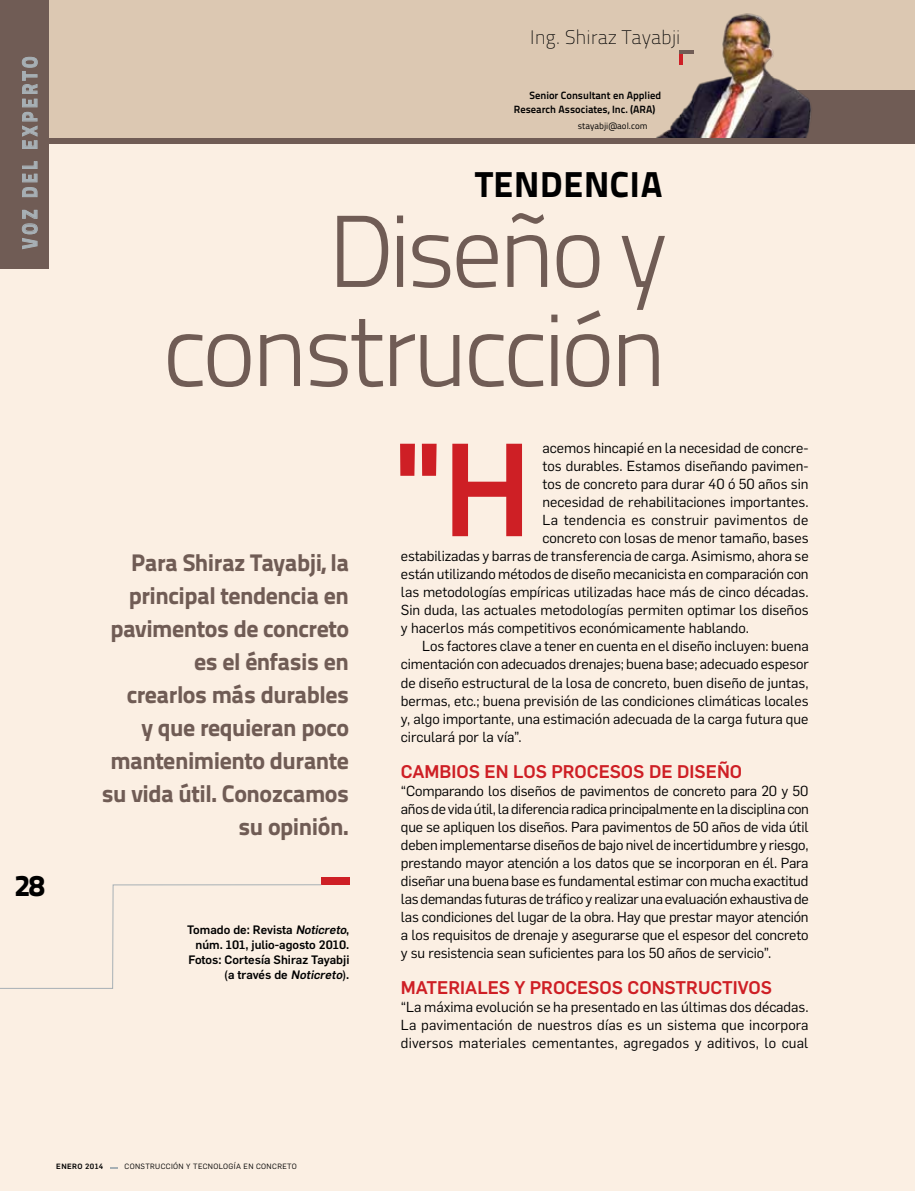
<style>
.page{position:relative;width:915px;height:1191px;background:#fff}
.page>*{position:absolute;margin:0;border:0;box-sizing:border-box;transform-origin:0 0}
.t1{font:700 133.65px "Titillium Text 22 L";color:#ce1f25}
.t2{font:300 102px/99px "Titillium Text 22 L";letter-spacing:-.05em;color:#705c55;text-align:right}
.t3{font:800 36px "Titillium Text 22 L";letter-spacing:.02em;color:#000}
.t4{font:800 30px "Titillium Text 22 L";color:#000}
.t5{font:800 24px/33px "Titillium Text 22 L";letter-spacing:-.02em;color:#705c55;text-align:right}
.t6{font:800 21px "Titillium Text 22 L";letter-spacing:.2em;color:#a7b0b5;scale:.85 1}
.t7{font:100 19.5px "Titillium Text 22 L";color:#000}
.t8{font:500 18px "Flama";color:#ce1f25}
.t9{font:14.25px/18px "Flama";color:#000;text-align:justify}
.t10{font:500 12px/15px "Flama";color:#000;text-align:right}
.t11{font:700 10.5px/13.5px "Titillium Text 22 L";color:#000}
.t12{font:9px "Titillium Text 22 L";color:#000}
.t13{font:7.5px "Flama";letter-spacing:.05em;color:#000}
.t14{font:500 7.5px "Flama";letter-spacing:.05em;color:#000}
.s1{font-style:italic}
</style>
<div class="page">
<div style="left:49px;top:0;width:865px;height:138px;background:#dcc8b2"></div>
<div style="left:779px;top:91px;width:135px;height:49px;background:#705c55"></div>
<img style="left:656px;top:13px;width:166px;height:125px">
<div style="left:0;top:144px;width:914px;height:1047px;background:#fbefe3"></div>
<div style="left:321px;top:877px;width:29px;height:7px;background:#ce1f25"></div>
<div style="left:0;top:138px;width:914px;height:6px;background:#705c55"></div>
<hr style="left:679px;top:52px;width:4px;height:12px;background:#ce1f25">
<hr style="left:679px;top:50px;width:14px;height:4px;background:#705c55">
<svg style="left:0;top:884px;width:322px;height:105px"></svg>
<div style="left:0;top:0;width:49px;height:268px;background:#705c55"></div>
<svg style="left:22px;top:210px;width:16px;height:39px"></svg>
<svg style="left:22px;top:161px;width:16px;height:36px"></svg>
<svg style="left:22px;top:57px;width:16px;height:92px"></svg>
<svg style="left:110px;top:1167px;width:8px;height:2px"></svg>
<h3 class="t6" style="left:13px;top:249px;width:228px;rotate:-90deg">VOZ DE L E XPE RTO</h3>
<h3 class="t4" style="left:14px;top:862px;width:32px">28</h3>
<h3 class="t7" style="left:530px;top:23px;width:152px">Ing. Shiraz Tayabji</h3>
<p class="t11" style="left:513px;top:88px;width:149px;text-indent:16px">Senior Consultant en Applied<br>Research Associates, Inc. (ARA)</p>
<p class="t12" style="left:577px;top:119px;width:71px">stayabji@aol.com</p>
<h3 class="t3" style="left:475px;top:156px;width:188px">Tendencia</h3>
<h2 class="t2" style="left:163px;top:196px;width:506px">Diseño y construcción</h2>
<h3 class="t5" style="left:102px;top:544px;width:249px">Para Shiraz Tayabji, la principal tendencia en pavimentos de concreto es el énfasis en<br>crearlos más durables<br>y que requieran poco mantenimiento durante su vida útil. Conozcamos su opinión.</h3>
<p class="t10" style="left:187px;top:921px;width:164px">TOMADO DE: REVISTA <span class="s1">Noticreto</span>,<br>NÚM. 101, JULIO-AGOSTO 2010.<br>FOTOS: CORTESÍA SHIRAZ TAYABJI (A TRAVÉS DE <span class="s1">Noticreto</span>).</p>
<p class="t9" style="left:542px;top:438px;width:267px">acemos hincapié en la necesidad de concre-</p>
<p class="t9" style="left:542px;top:456px;width:267px">tos durables. Estamos diseñando pavimen-</p>
<p class="t9" style="left:542px;top:474px;width:267px">tos de concreto para durar 40 ó 50 años sin</p>
<p class="t9" style="left:542px;top:492px;width:267px">necesidad de rehabilitaciones importantes.</p>
<p class="t9" style="left:542px;top:510px;width:267px">La tendencia es construir pavimentos de</p>
<p class="t9" style="left:542px;top:528px;width:267px">concreto con losas de menor tamaño, bases</p>
<p class="t9" style="left:401px;top:546px;width:409px">estabilizadas y barras de transferencia de carga. Asimismo, ahora se</p>
<p class="t9" style="left:401px;top:564px;width:409px">están utilizando métodos de diseño mecanicista en comparación con</p>
<p class="t9" style="left:401px;top:582px;width:409px">las metodologías empíricas utilizadas hace más de cinco décadas.</p>
<p class="t9" style="left:401px;top:600px;width:409px">Sin duda, las actuales metodologías permiten optimar los diseños</p>
<p class="t9" style="left:401px;top:618px;width:349px">y hacerlos más competitivos económicamente hablando.</p>
<p class="t9" style="left:422px;top:636px;width:388px">Los factores clave a tener en cuenta en el diseño incluyen: buena</p>
<p class="t9" style="left:401px;top:654px;width:409px">cimentación con adecuados drenajes; buena base; adecuado espesor</p>
<p class="t9" style="left:401px;top:672px;width:409px">de diseño estructural de la losa de concreto, buen diseño de juntas,</p>
<p class="t9" style="left:401px;top:690px;width:409px">bermas, etc.; buena previsión de las condiciones climáticas locales</p>
<p class="t9" style="left:401px;top:708px;width:409px">y, algo importante, una estimación adecuada de la carga futura que</p>
<p class="t9" style="left:401px;top:726px;width:122px">circulará por la vía”.</p>
<p class="t8" style="left:401px;top:758px;width:342px">CAMBIOS EN LOS PROCESOS DE DISEÑO</p>
<p class="t9" style="left:401px;top:780px;width:409px">“Comparando los diseños de pavimentos de concreto para 20 y 50 años de vida útil, la diferencia radica principalmente en la disciplina con que se apliquen los diseños. Para pavimentos de 50 años de vida útil deben implementarse diseños de bajo nivel de incertidumbre y riesgo, prestando mayor atención a los datos que se incorporan en él. Para diseñar una buena base es fundamental estimar con mucha exactitud las demandas futuras de tráfico y realizar una evaluación exhaustiva de las condiciones del lugar de la obra. Hay que prestar mayor atención a los requisitos de drenaje y asegurarse que el espesor del concreto y su resistencia sean suficientes para los 50 años de servicio”.</p>
<p class="t8" style="left:401px;top:974px;width:372px">MATERIALES Y PROCESOS CONSTRUCTIVOS</p>
<p class="t9" style="left:401px;top:996px;width:409px">“La máxima evolución se ha presentado en las últimas dos décadas.<br>La pavimentación de nuestros días es un sistema que incorpora diversos materiales cementantes, agregados y aditivos, lo cual</p>
<h1 class="t1" style="left:395px;top:386px;width:138px">"H</h1>
<p class="t14" style="left:56px;top:1161px;width:49px">ENERO 2014</p>
<p class="t13" style="left:124px;top:1161px;width:174px">Construcción y Tecnología en concreto</p>
<p class="t13" style="left:161px;top:1161px;width:5px">c</p>
</div>
